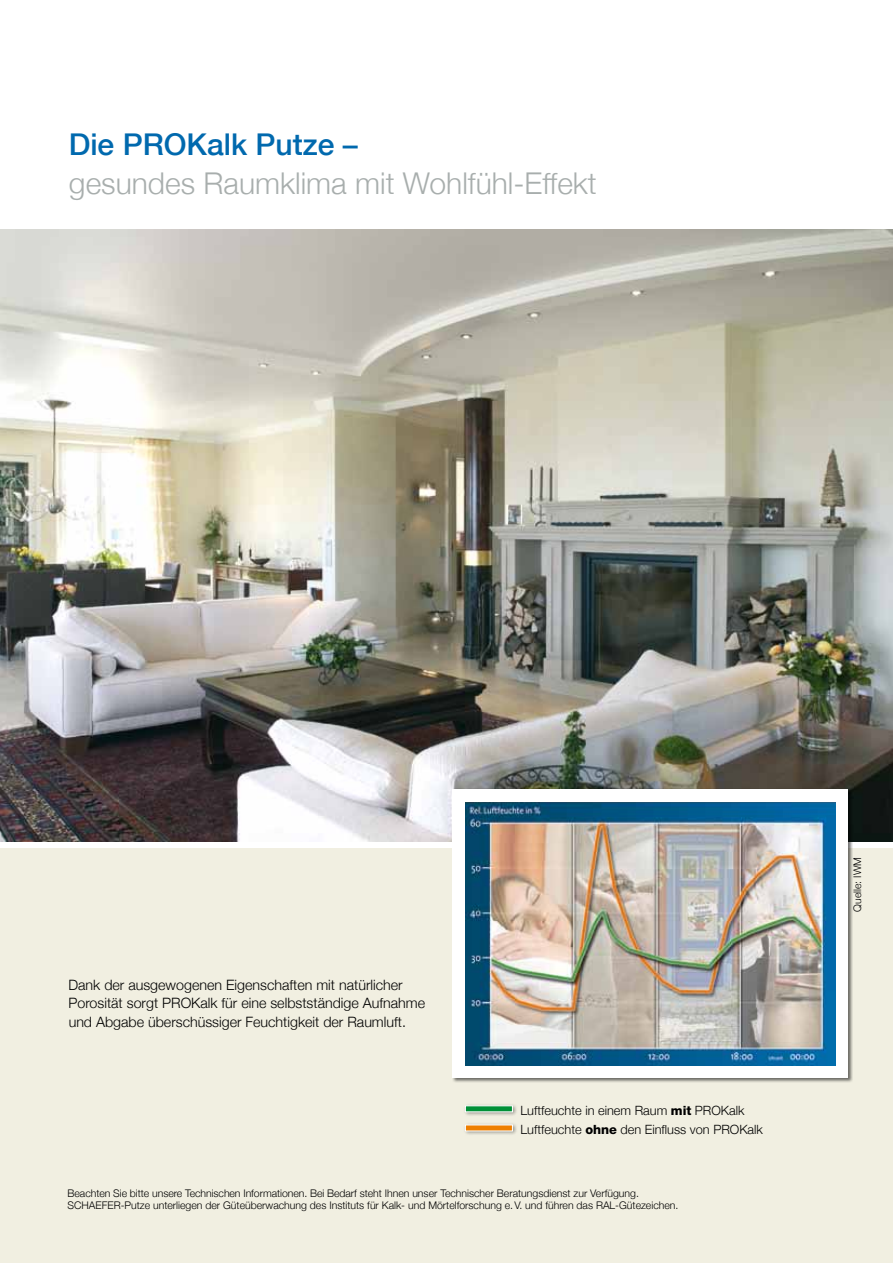
<style>
.page{position:relative;width:893px;height:1263px;background:#fff}
.page>*{position:absolute;margin:0;border:0;box-sizing:border-box;transform-origin:0 0}
.t1{font:300 30px "Helvetica Neue";color:#a8aead}
.t2{font:500 30px "Helvetica Neue";color:#0069ae}
.t3{font:300 14.25px/18.8px "Helvetica Neue";color:#000}
.t4{font:300 12.75px/19.5px "Helvetica Neue";color:#000}
.t5{font:300 10.5px/12px "Helvetica Neue";color:#000}
.s1{font-weight:800}
</style>
<div class="page">
<img style="left:0;top:230px;width:893px;height:612px">
<div style="left:0;top:848px;width:893px;height:415px;background:#f1efe1"></div>
<div style="left:452px;top:788px;width:401px;height:295px;background:#000;opacity:.55"></div>
<div style="left:453px;top:789px;width:395px;height:289px;background:#fff"></div>
<img style="left:466px;top:802px;width:369px;height:263px">
<div style="left:463px;top:1122px;width:54px;height:14px;background:#000;opacity:.4"></div>
<svg style="left:465px;top:1125px;width:48px;height:6px"></svg>
<div style="left:463px;top:1103px;width:54px;height:14px;background:#000;opacity:.4"></div>
<svg style="left:465px;top:1106px;width:48px;height:6px"></svg>
<h1 class="t2" style="left:69px;top:127px;width:290px">Die PROKalk Putze –</h1>
<h1 class="t1" style="left:69px;top:165px;width:529px">gesundes Raumklima mit Wohlfühl-Effekt</h1>
<h2 class="t3" style="left:68px;top:975px;width:358px">Dank der ausgewogenen Eigenschaften mit natürlicher<br>Porosität sorgt PROKalk für eine selbstständige Aufnahme und Abgabe überschüssiger Feuchtigkeit der Raumluft.</h2>
<p class="t4" style="left:520px;top:1100px;width:244px">Luftfeuchte in einem Raum <span class="s1">mit</span> PROKalk<br>Luftfeuchte <span class="s1">ohne</span> den Einfluss von PROKalk</p>
<p class="t5" style="left:68px;top:1186px;width:612px">Beachten Sie bitte unsere Technischen Informationen. Bei Bedarf steht Ihnen unser Technischer Beratungsdienst zur Verfügung.<br>SCHAEFER-Putze unterliegen der Güteüberwachung des Instituts für Kalk- und Mörtelforschung e.V. und führen das RAL-Gütezeichen.</p>
<p class="t5" style="left:851px;top:912px;width:56px;rotate:-90deg">Quelle: IWM</p>
</div>
